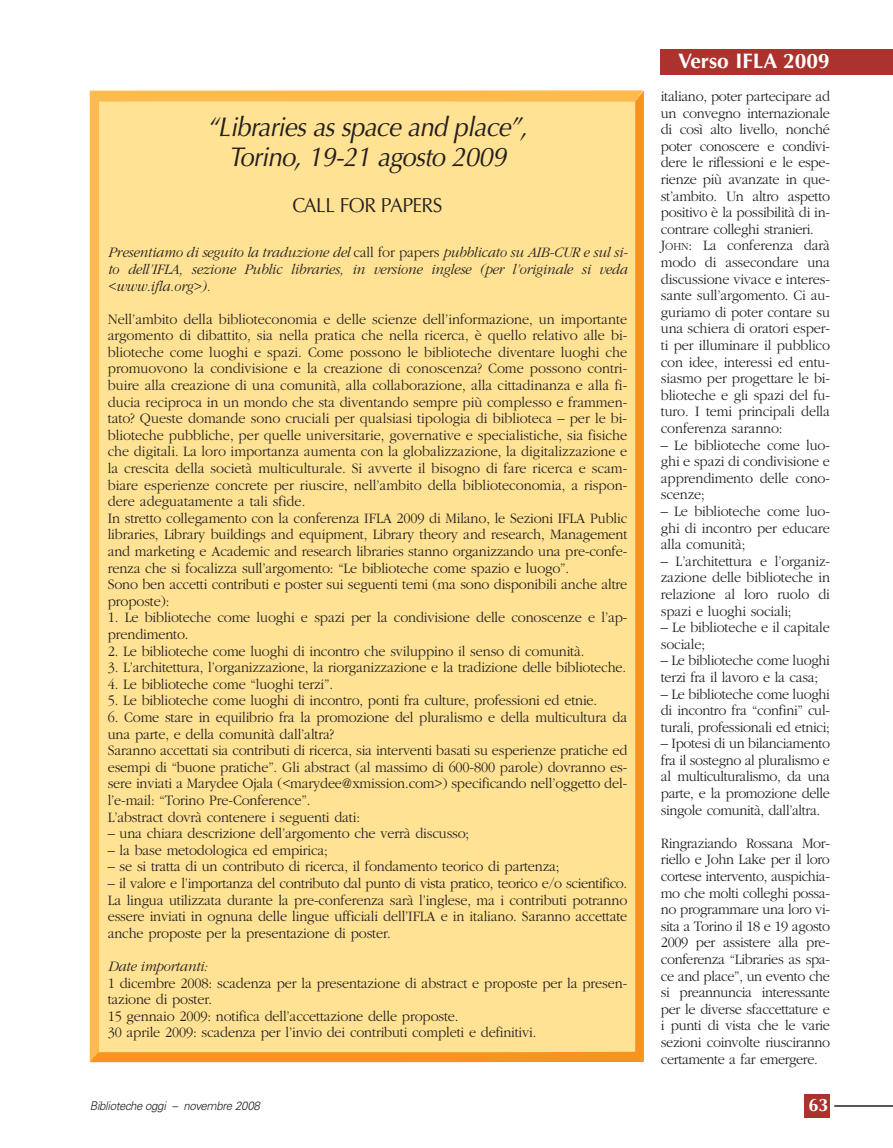
<style>
.page{position:relative;width:893px;height:1148px;background:#fff}
.page>*{position:absolute;margin:0;border:0;box-sizing:border-box;transform-origin:0 0}
.t1{font:italic 27px/30px "Optima";letter-spacing:-.03em;color:#231f20;text-align:center;scale:.95 1}
.t2{font:700 21px "Optima";color:#fff}
.t3{font:20.25px "Optima";letter-spacing:-.03em;color:#231f20;scale:.95 1}
.t4{font:700 18px "Optima";color:#fff}
.t5{font:300 15px/16.6px "Garamond";letter-spacing:-.01em;color:#231f20;scale:.95 1}
.t6{font:italic 300 15px/16.6px "Garamond";letter-spacing:-.01em;color:#231f20;text-align:justify;scale:.95 1}
.t7{font:italic 300 12px "Univers";letter-spacing:-.03em;color:#231f20;scale:.95 1}
.s1{font-style:normal}
.s2{font-size:11.25px}
</style>
<div class="page">
<div style="left:804px;top:1094px;width:26px;height:23px;background:#ac322e"></div>
<hr style="left:834px;top:1105px;width:58px;height:1px;background:#231f20">
<div style="left:660px;top:49px;width:232px;height:25px;background:#ac322e"></div>
<div style="left:90px;top:90px;width:554px;height:972px;background:#ffe293"></div>
<h1 class="t1" style="left:207px;top:115px;width:339px">“Libraries as space and place”,<br>Torino, 19-21 agosto 2009</h1>
<h3 class="t3" style="left:292px;top:197px;width:159px">CALL FOR PAPERS</h3>
<p class="t6" style="left:108px;top:245px;width:549px">Presentiamo di seguito la traduzione del <span class="s1">call for papers</span> pubblicato su AIB-CUR e sul si&shy;to dell’IFLA, sezione Public libraries, in versione inglese (per l’originale si veda &lt;www.ifla.org&gt;).</p>
<p class="t5" style="left:108px;top:312px;width:548px">Nell’ambito della biblioteconomia e delle scienze dell’informazione, un importante argomento di dibattito, sia nella pratica che nella ricerca, è quello relativo alle bi&shy;blioteche come luoghi e spazi. Come possono le biblioteche diventare luoghi che promuovono la condivisione e la creazione di conoscenza? Come possono contri&shy;buire alla creazione di una comunità, alla collaborazione, alla cittadinanza e alla fi&shy;ducia reciproca in un mondo che sta diventando sempre più complesso e frammen&shy;tato? Queste domande sono cruciali per qualsiasi tipologia di biblioteca – per le bi&shy;blioteche pubbliche, per quelle universitarie, governative e specialistiche, sia fisiche che digitali. La loro importanza aumenta con la globalizzazione, la digitalizzazione e la crescita della società multiculturale. Si avverte il bisogno di fare ricerca e scam&shy;biare esperienze concrete per riuscire, nell’ambito della biblioteconomia, a rispon&shy;dere adeguatamente a tali sfide.<br>In stretto collegamento con la conferenza IFLA 2009 di Milano, le Sezioni IFLA Public libraries, Library buildings and equipment, Library theory and research, Management and marketing e Academic and research libraries stanno organizzando una pre-confe&shy;renza che si focalizza sull’argomento: “Le biblioteche come spazio e luogo”.<br>Sono ben accetti contributi e poster sui seguenti temi (ma sono disponibili anche altre proposte):</p>
<p class="t5" style="left:108px;top:610px;width:548px">1. Le biblioteche come luoghi e spazi per la condivisione delle conoscenze e l’ap&shy;prendimento.</p>
<p class="t5" style="left:108px;top:643px;width:503px">2. Le biblioteche come luoghi di incontro che sviluppino il senso di comunità.</p>
<p class="t5" style="left:108px;top:660px;width:547px">3. L’architettura, l’organizzazione, la riorganizzazione e la tradizione delle biblioteche.</p>
<p class="t5" style="left:108px;top:677px;width:239px">4. Le biblioteche come “luoghi terzi”.</p>
<p class="t5" style="left:108px;top:693px;width:517px">5. Le biblioteche come luoghi di incontro, ponti fra culture, professioni ed etnie.</p>
<p class="t5" style="left:108px;top:710px;width:548px">6. Come stare in equilibrio fra la promozione del pluralismo e della multicultura da una parte, e della comunità dall’altra?<br>Saranno accettati sia contributi di ricerca, sia interventi basati su esperienze pratiche ed esempi di “buone pratiche”. Gli abstract (al massimo di 600-800 parole) dovranno es&shy;sere inviati a Marydee Ojala (&lt;marydee@xmission.com&gt;) specificando nell’oggetto del&shy;l’e-mail: “Torino Pre-Conference”.<br>L’abstract dovrà contenere i seguenti dati:</p>
<p class="t5" style="left:108px;top:826px;width:382px">– una chiara descrizione dell’argomento che verrà discusso;</p>
<p class="t5" style="left:108px;top:843px;width:233px">– la base metodologica ed empirica;</p>
<p class="t5" style="left:108px;top:859px;width:477px">– se si tratta di un contributo di ricerca, il fondamento teorico di partenza;</p>
<p class="t5" style="left:108px;top:876px;width:548px;text-align:justify">– il valore e l’importanza del contributo dal punto di vista pratico, teorico e/o scientifico.<br>La lingua utilizzata durante la pre-conferenza sarà l’inglese, ma i contributi potranno essere inviati in ognuna delle lingue ufficiali dell’IFLA e in italiano. Saranno accettate anche proposte per la presentazione di poster.</p>
<p class="t6" style="left:108px;top:959px;width:107px">Date importanti:</p>
<p class="t5" style="left:108px;top:975px;width:548px">1 dicembre 2008: scadenza per la presentazione di abstract e proposte per la presen&shy;tazione di poster.<br>15 gennaio 2009: notifica dell’accettazione delle proposte.<br>30 aprile 2009: scadenza per l’invio dei contributi completi e definitivi.</p>
<h2 class="t2" style="left:678px;top:52px;width:153px">Verso IFLA 2009</h2>
<p class="t5" style="left:661px;top:89px;width:179px">italiano, poter partecipare ad un convegno internazionale di così alto livello, nonché poter conoscere e condivi&shy;dere le riflessioni e le espe&shy;rienze più avanzate in que&shy;st’ambito. Un altro aspetto positivo è la possibilità di in&shy;contrare colleghi stranieri.<br>J<span class="s2">OHN</span>: La conferenza darà modo di assecondare una discussione vivace e interes&shy;sante sull’argomento. Ci au&shy;guriamo di poter contare su una schiera di oratori esper&shy;ti per illuminare il pubblico con idee, interessi ed entu&shy;siasmo per progettare le bi&shy;blioteche e gli spazi del fu&shy;turo. I temi principali della conferenza saranno:</p>
<p class="t5" style="left:661px;top:437px;width:179px;text-align:justify">– Le biblioteche come luo&shy;ghi e spazi di condivisione e apprendimento delle cono&shy;scenze;</p>
<p class="t5" style="left:661px;top:504px;width:179px;text-align:justify">– Le biblioteche come luo&shy;ghi di incontro per educare alla comunità;</p>
<p class="t5" style="left:661px;top:554px;width:179px;text-align:justify">– L’architettura e l’organiz&shy;zazione delle biblioteche in relazione al loro ruolo di spazi e luoghi sociali;</p>
<p class="t5" style="left:661px;top:620px;width:179px">– Le biblioteche e il capitale sociale;</p>
<p class="t5" style="left:661px;top:653px;width:179px">– Le biblioteche come luoghi terzi fra il lavoro e la casa;</p>
<p class="t5" style="left:661px;top:686px;width:179px;text-align:justify">– Le biblioteche come luoghi di incontro fra “confini” cul&shy;turali, professionali ed etnici;</p>
<p class="t5" style="left:661px;top:736px;width:179px;text-align:justify">– Ipotesi di un bilanciamento fra il sostegno al pluralismo e al multiculturalismo, da una parte, e la promozione delle singole comunità, dall’altra.</p>
<p class="t5" style="left:661px;top:836px;width:179px;text-align:justify">Ringraziando Rossana Mor&shy;riello e John Lake per il loro cortese intervento, auspichia&shy;mo che molti colleghi possa&shy;no programmare una loro vi&shy;sita a Torino il 18 e 19 agosto 2009 per assistere alla pre&shy;conferenza “Libraries as spa&shy;ce and place”, un evento che si preannuncia interessante per le diverse sfaccettature e i punti di vista che le varie sezioni coinvolte riusciranno certamente a far emergere.</p>
<p class="t7" style="left:90px;top:1100px;width:180px">Biblioteche oggi – novembre 2008</p>
<p class="t4" style="left:808px;top:1097px;width:22px">63</p>
</div>
